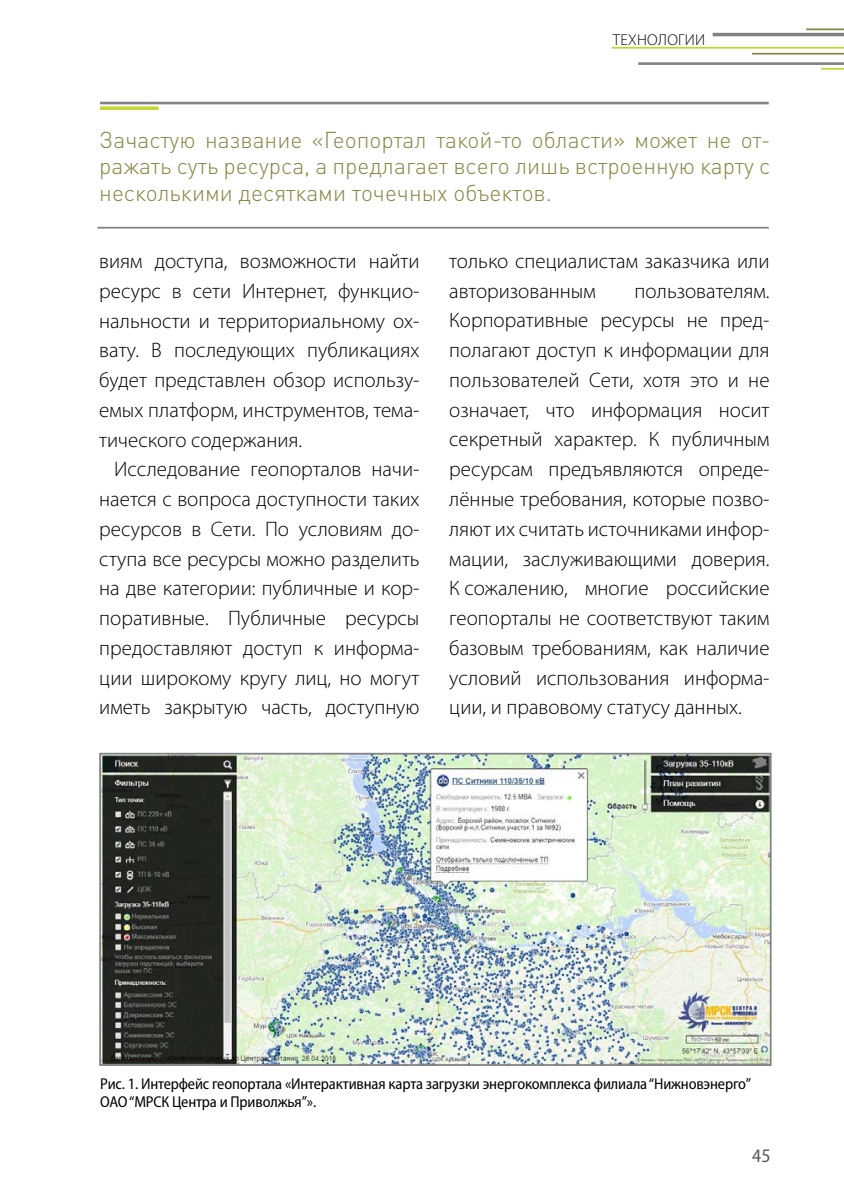
<style>
.page{position:relative;width:844px;height:1191px;background:#fff}
.page>*{position:absolute;margin:0;border:0;box-sizing:border-box;transform-origin:0 0}
.t1{font:300 22.75px/26.2px "DIN Pro";color:#878644;text-align:justify}
.t2{font:300 21px/29.8px "Myriad Pro";color:#000;text-align:justify}
.t3{font:semi-condensed 19.25px "Myriad Pro";color:#58595b}
.t4{font:semi-condensed 15.75px/17.5px "Myriad Pro";letter-spacing:-.01em;color:#000}
.t5{font:300 15.75px "Myriad Pro";letter-spacing:.02em;color:#000}
</style>
<div class="page">
<hr style="left:805px;top:28px;width:38px;height:2px;background:#878644">
<hr style="left:712px;top:33px;width:131px;height:3px;background:#808285">
<hr style="left:611px;top:47px;width:232px;height:2px;background:#bfd730">
<hr style="left:751px;top:53px;width:92px;height:2px;background:#878644">
<hr style="left:638px;top:62px;width:205px;height:3px;background:#808285">
<hr style="left:820px;top:68px;width:23px;height:2px;background:#bfd730">
<hr style="left:100px;top:102px;width:668px;height:2px;background:#808285">
<hr style="left:97px;top:227px;width:671px;height:1px;background:#808285">
<svg style="left:100px;top:106px;width:58px;height:4px"></svg>
<img style="left:102px;top:756px;width:666px;height:306px">
<div style="left:99px;top:753px;width:672px;height:312px;border:2px solid #808285"></div>
<p class="t5" style="left:612px;top:31px;width:94px">ТЕХНОЛОГИИ</p>
<p class="t1" style="left:99px;top:126px;width:672px">Зачастую название «Геопортал такой-то области» может не от&shy;ражать суть ресурса, а предлагает всего лишь встроенную карту с несколькими десятками точечных объектов.</p>
<p class="t2" style="left:99px;top:246px;width:321px">виям доступа, возможности найти ресурс в сети Интернет, функцио&shy;нальности и территориальному ох&shy;вату. В последующих публикациях будет представлен обзор использу&shy;емых платформ, инструментов, тема&shy;тического содержания.</p>
<p class="t2" style="left:99px;top:455px;width:321px;text-indent:15px">Исследование геопорталов начи&shy;нается с вопроса доступности таких ресурсов в Сети. По условиям до&shy;ступа все ресурсы можно разделить на две категории: публичные и кор&shy;поративные. Публичные ресурсы предоставляют доступ к информа&shy;ции широкому кругу лиц, но могут иметь закрытую часть, доступную</p>
<p class="t2" style="left:449px;top:246px;width:321px">только специалистам заказчика или авторизованным</p>
<p class="t2" style="left:449px;top:276px;width:321px;text-indent:185px">пользователям.<br>Корпоративные ресурсы не пред&shy;полагают доступ к информации для пользователей Сети, хотя это и не означает, что информация носит секретный характер. К публичным ресурсам предъявляются опреде&shy;лённые требования, которые позво&shy;ляют их считать источниками инфор&shy;мации, заслуживающими доверия.<br>К сожалению, многие российские геопорталы не соответствуют таким базовым требованиям, как наличие условий использования информа&shy;ции, и правовому статусу данных.</p>
<p class="t4" style="left:100px;top:1075px;width:652px">Рис. 1. Интерфейс геопортала «Интерактивная карта загрузки энергокомплекса филиала “Нижновэнерго”<br>ОАО “МРСК Центра и Приволжья”».</p>
<p class="t3" style="left:752px;top:1145px;width:20px">45</p>
</div>
